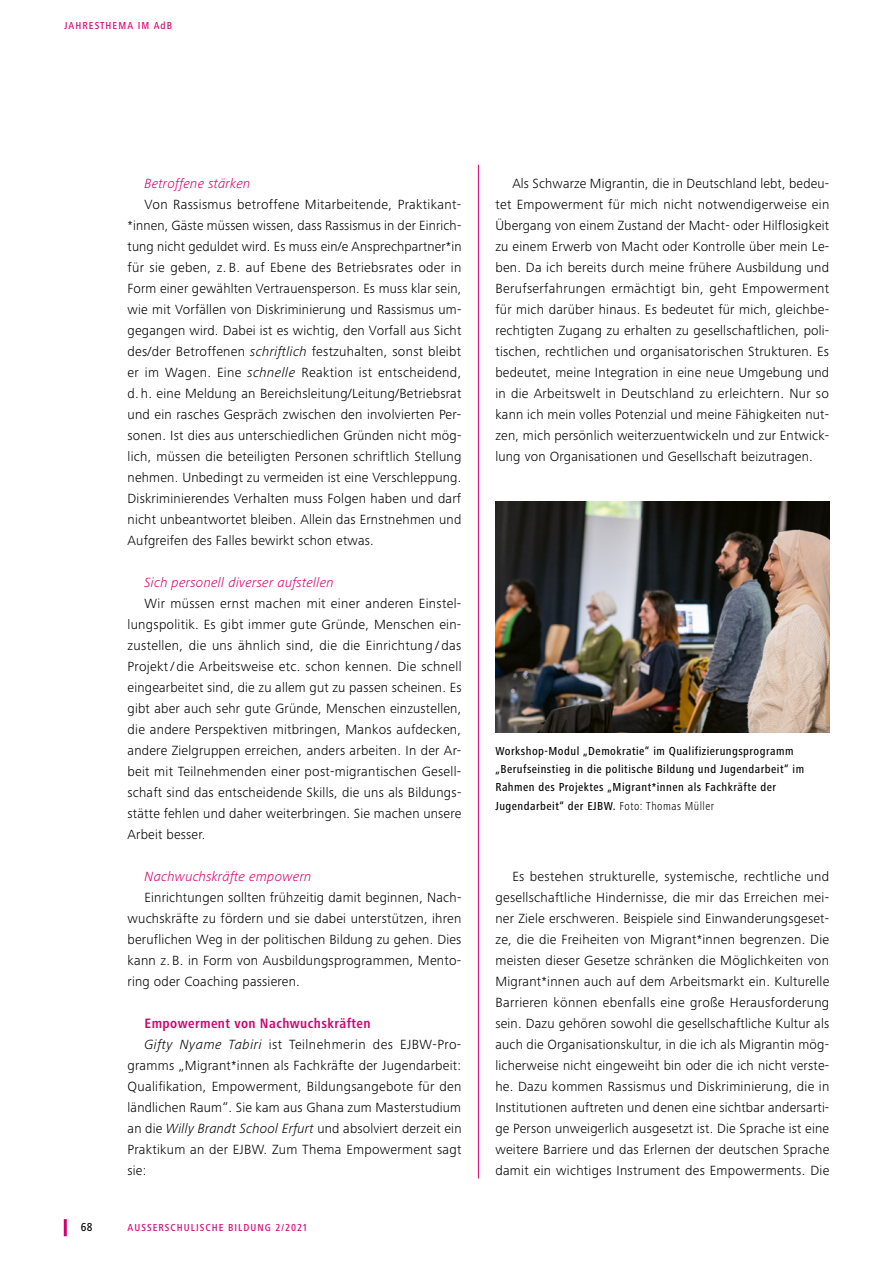
<style>
.page{position:relative;width:893px;height:1263px;background:#fff}
.page>*{position:absolute;margin:0;border:0;box-sizing:border-box;transform-origin:0 0}
.t1{font:700 condensed 14.1px "Frutiger Next LTW1 G";letter-spacing:.03em;color:#d50070}
.t2{font:300 13.8px/21px "Frutiger Next LTW1 G";letter-spacing:.015em;color:#000;text-align:justify}
.t3{font:italic 300 13.8px "Frutiger Next LTW1 G";letter-spacing:.015em;color:#d50070}
.t4{font:500 condensed 12px/18.3px "Frutiger Next LTW1 G";letter-spacing:.04em;color:#000}
.t5{font:500 condensed 10.5px "Frutiger Next LTW1 G";letter-spacing:.1em;color:#d50070}
.s1{font-style:italic}
.s2{font-weight:300}
</style>
<div class="page">
<hr style="left:64px;top:1219px;width:3px;height:17px;background:#d50070">
<img style="left:495px;top:502px;width:334px;height:231px">
<hr style="left:478px;top:165px;width:1px;height:1013px;background:#d50070">
<p class="t5" style="left:65px;top:19px;width:109px">JAHRESTHEMA IM AdB</p>
<p class="t3" style="left:145px;top:175px;width:107px">Betroffene stärken</p>
<p class="t2" style="left:128px;top:193px;width:335px;text-indent:17px">Von Rassismus betroffene Mitarbeitende, Praktikant-*innen, Gäste müssen wissen, dass Rassismus in der Einrich&shy;tung nicht geduldet wird. Es muss ein/e Ansprechpartner*in für sie geben, z. B. auf Ebene des Betriebsrates oder in Form einer gewählten Vertrauensperson. Es muss klar sein, wie mit Vorfällen von Diskriminierung und Rassismus um&shy;gegangen wird. Dabei ist es wichtig, den Vorfall aus Sicht des/der Betroffenen <span class="s1">schriftlich</span> festzuhalten, sonst bleibt er im Wagen. Eine <span class="s1">schnelle</span> Reaktion ist entscheidend, d. h. eine Meldung an Bereichsleitung/Leitung/Betriebsrat und ein rasches Gespräch zwischen den involvierten Per&shy;sonen. Ist dies aus unterschiedlichen Gründen nicht mög&shy;lich, müssen die beteiligten Personen schriftlich Stellung nehmen. Unbedingt zu vermeiden ist eine Verschleppung.<br>Diskriminierendes Verhalten muss Folgen haben und darf nicht unbeantwortet bleiben. Allein das Ernstnehmen und Aufgreifen des Falles bewirkt schon etwas.</p>
<p class="t3" style="left:145px;top:574px;width:191px">Sich personell diverser aufstellen</p>
<p class="t2" style="left:128px;top:592px;width:335px;text-indent:17px">Wir müssen ernst machen mit einer anderen Einstel&shy;lungspolitik. Es gibt immer gute Gründe, Menschen ein&shy;zustellen, die uns ähnlich sind, die die Einrichtung / das Projekt / die Arbeitsweise etc. schon kennen. Die schnell eingearbeitet sind, die zu allem gut zu passen scheinen. Es gibt aber auch sehr gute Gründe, Menschen einzustellen, die andere Perspektiven mitbringen, Mankos aufdecken, andere Zielgruppen erreichen, anders arbeiten. In der Ar&shy;beit mit Teilnehmenden einer post-migrantischen Gesell&shy;schaft sind das entscheidende Skills, die uns als Bildungs&shy;stätte fehlen und daher weiterbringen. Sie machen unsere Arbeit besser.</p>
<p class="t3" style="left:145px;top:868px;width:168px">Nachwuchskräfte empowern</p>
<p class="t2" style="left:128px;top:886px;width:335px;text-indent:17px">Einrichtungen sollten frühzeitig damit beginnen, Nach&shy;wuchskräfte zu fördern und sie dabei unterstützen, ihren beruflichen Weg in der politischen Bildung zu gehen. Dies kann z. B. in Form von Ausbildungsprogrammen, Mento&shy;ring oder Coaching passieren.</p>
<p class="t1" style="left:145px;top:1015px;width:227px">Empowerment von Nachwuchskräften</p>
<p class="t2" style="left:128px;top:1033px;width:336px;text-indent:17px"><span class="s1">Gifty Nyame Tabiri</span> ist Teilnehmerin des EJBW-Pro&shy;gramms „Migrant*innen als Fachkräfte der Jugendarbeit:<br>Qualifikation, Empowerment, Bildungsangebote für den ländlichen Raum“. Sie kam aus Ghana zum Masterstudium an die <span class="s1">Willy Brandt School Erfurt</span> und absolviert derzeit ein Praktikum an der EJBW. Zum Thema Empowerment sagt sie:</p>
<p class="t4" style="left:81px;top:1218px;width:13px">68</p>
<p class="t5" style="left:128px;top:1222px;width:181px">AUSSERSCHULISCHE BILDUNG 2/2021</p>
<p class="t2" style="left:495px;top:172px;width:335px;text-indent:17px">Als Schwarze Migrantin, die in Deutschland lebt, bedeu&shy;tet Empowerment für mich nicht notwendigerweise ein Übergang von einem Zustand der Macht- oder Hilflosigkeit zu einem Erwerb von Macht oder Kontrolle über mein Le&shy;ben. Da ich bereits durch meine frühere Ausbildung und Berufserfahrungen ermächtigt bin, geht Empowerment für mich darüber hinaus. Es bedeutet für mich, gleichbe&shy;rechtigten Zugang zu erhalten zu gesellschaftlichen, poli&shy;tischen, rechtlichen und organisatorischen Strukturen. Es bedeutet, meine Integration in eine neue Umgebung und in die Arbeitswelt in Deutschland zu erleichtern. Nur so kann ich mein volles Potenzial und meine Fähigkeiten nut&shy;zen, mich persönlich weiterzuentwickeln und zur Entwick&shy;lung von Organisationen und Gesellschaft beizutragen.</p>
<p class="t4" style="left:495px;top:741px;width:310px">Workshop-Modul „Demokratie“ im Qualifizierungsprogramm „Berufseinstieg in die politische Bildung und Jugendarbeit“ im Rahmen des Projektes „Migrant*innen als Fachkräfte der Jugendarbeit“ der EJBW. <span class="s2">Foto: Thomas Müller</span></p>
<p class="t2" style="left:495px;top:865px;width:335px;text-indent:17px">Es bestehen strukturelle, systemische, rechtliche und gesellschaftliche Hindernisse, die mir das Erreichen mei&shy;ner Ziele erschweren. Beispiele sind Einwanderungsgeset&shy;ze, die die Freiheiten von Migrant*innen begrenzen. Die meisten dieser Gesetze schränken die Möglichkeiten von Migrant*innen auch auf dem Arbeitsmarkt ein. Kulturelle Barrieren können ebenfalls eine große Herausforderung sein. Dazu gehören sowohl die gesellschaftliche Kultur als auch die Organisationskultur, in die ich als Migrantin mög&shy;licherweise nicht eingeweiht bin oder die ich nicht verste&shy;he. Dazu kommen Rassismus und Diskriminierung, die in Institutionen auftreten und denen eine sichtbar andersarti&shy;ge Person unweigerlich ausgesetzt ist. Die Sprache ist eine weitere Barriere und das Erlernen der deutschen Sprache damit ein wichtiges Instrument des Empowerments. Die</p>
</div>
